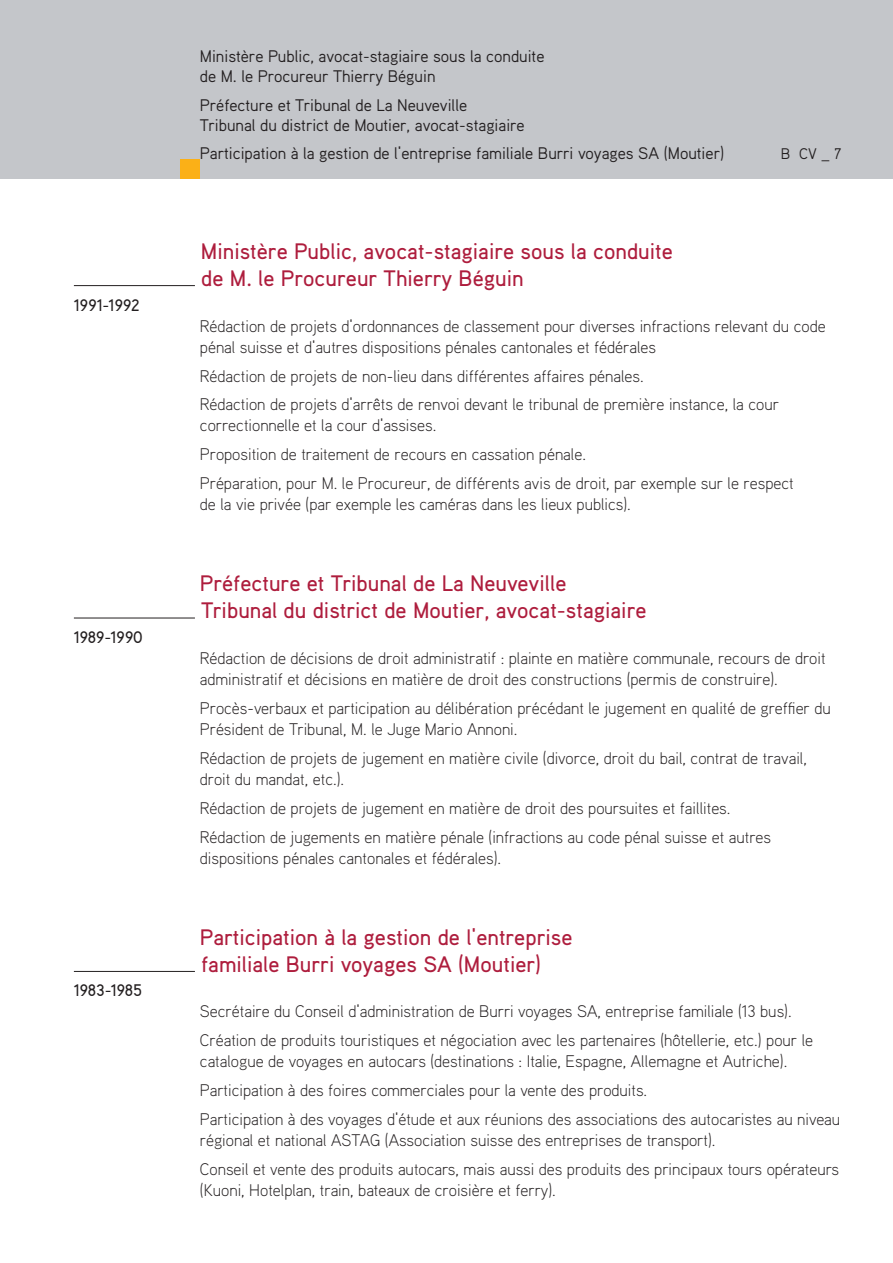
<style>
.page{position:relative;width:893px;height:1263px;background:#fff}
.page>*{position:absolute;margin:0;border:0;box-sizing:border-box;transform-origin:0 0}
.TITRE_1{font:500 22.35px/26.8px "Aaux";color:#ae1d3d}
.Texte_general{font:300 16.8px/21px "Aaux";color:#231f20}
.t1{font:16.8px/20.1px "Aaux";color:#231f20}
.Texte_general-2{font:500 16.8px "Aaux";color:#231f20}
.t2{font:15.45px "Aaux";color:#231f20}
</style>
<div class="page">
<div style="left:0;top:0;width:893px;height:179px;background:#c4c6ca"></div>
<div style="left:180px;top:159px;width:20px;height:20px;background:#fbb017"></div>
<hr style="left:74px;top:285px;width:121px;height:1px;background:#231f20">
<hr style="left:74px;top:618px;width:121px;height:1px;background:#231f20">
<hr style="left:74px;top:971px;width:121px;height:1px;background:#231f20">
<p class="Texte_general-2" style="left:74px;top:294px;width:67px">1991-1992</p>
<p class="Texte_general-2" style="left:74px;top:626px;width:70px">1989-1990</p>
<p class="Texte_general-2" style="left:74px;top:980px;width:70px">1983-1985</p>
<p class="t1" style="left:200px;top:46px;width:346px">Ministère Public, avocat-stagiaire sous la conduite de M. le Procureur Thierry Béguin</p>
<p class="t1" style="left:200px;top:94px;width:269px">Préfecture et Tribunal de La Neuveville</p>
<p class="t1" style="left:200px;top:114px;width:326px">Tribunal du district de Moutier, avocat-stagiaire</p>
<p class="t1" style="left:200px;top:142px;width:526px">Participation à la gestion de l’entreprise familiale Burri voyages SA (Moutier)</p>
<p class="t2" style="left:781px;top:144px;width:62px">B CV _ 7</p>
<p class="TITRE_1" style="left:201px;top:237px;width:474px">Ministère Public, avocat-stagiaire sous la conduite de M. le Procureur Thierry Béguin</p>
<p class="Texte_general" style="left:200px;top:315px;width:627px">Rédaction de projets d’ordonnances de classement pour diverses infractions relevant du code pénal suisse et d’autres dispositions pénales cantonales et fédérales</p>
<p class="Texte_general" style="left:200px;top:365px;width:445px">Rédaction de projets de non-lieu dans différentes affaires pénales.</p>
<p class="Texte_general" style="left:200px;top:394px;width:580px">Rédaction de projets d’arrêts de renvoi devant le tribunal de première instance, la cour correctionnelle et la cour d’assises.</p>
<p class="Texte_general" style="left:200px;top:443px;width:388px">Proposition de traitement de recours en cassation pénale.</p>
<p class="Texte_general" style="left:200px;top:472px;width:595px">Préparation, pour M. le Procureur, de différents avis de droit, par exemple sur le respect de la vie privée (par exemple les caméras dans les lieux publics).</p>
<p class="TITRE_1" style="left:200px;top:569px;width:448px">Préfecture et Tribunal de La Neuveville<br>Tribunal du district de Moutier, avocat-stagiaire</p>
<p class="Texte_general" style="left:200px;top:647px;width:627px">Rédaction de décisions de droit administratif : plainte en matière communale, recours de droit administratif et décisions en matière de droit des constructions (permis de construire).</p>
<p class="Texte_general" style="left:200px;top:697px;width:632px">Procès-verbaux et participation au délibération précédant le jugement en qualité de greffier du<br>Président de Tribunal, M. le Juge Mario Annoni.</p>
<p class="Texte_general" style="left:200px;top:747px;width:608px">Rédaction de projets de jugement en matière civile (divorce, droit du bail, contrat de travail, droit du mandat, etc.).</p>
<p class="Texte_general" style="left:200px;top:797px;width:532px">Rédaction de projets de jugement en matière de droit des poursuites et faillites.</p>
<p class="Texte_general" style="left:200px;top:826px;width:573px">Rédaction de jugements en matière pénale (infractions au code pénal suisse et autres dispositions pénales cantonales et fédérales).</p>
<p class="TITRE_1" style="left:200px;top:923px;width:374px">Participation à la gestion de l’entreprise familiale Burri voyages SA (Moutier)</p>
<p class="Texte_general" style="left:200px;top:1000px;width:593px">Secrétaire du Conseil d’administration de Burri voyages SA, entreprise familiale (13 bus).</p>
<p class="Texte_general" style="left:200px;top:1029px;width:615px">Création de produits touristiques et négociation avec les partenaires (hôtellerie, etc.) pour le catalogue de voyages en autocars (destinations : Italie, Espagne, Allemagne et Autriche).</p>
<p class="Texte_general" style="left:200px;top:1079px;width:449px">Participation à des foires commerciales pour la vente des produits.</p>
<p class="Texte_general" style="left:200px;top:1108px;width:642px">Participation à des voyages d’étude et aux réunions des associations des autocaristes au niveau régional et national ASTAG (Association suisse des entreprises de transport).</p>
<p class="Texte_general" style="left:200px;top:1158px;width:641px">Conseil et vente des produits autocars, mais aussi des produits des principaux tours opérateurs (Kuoni, Hotelplan, train, bateaux de croisière et ferry).</p>
</div>
